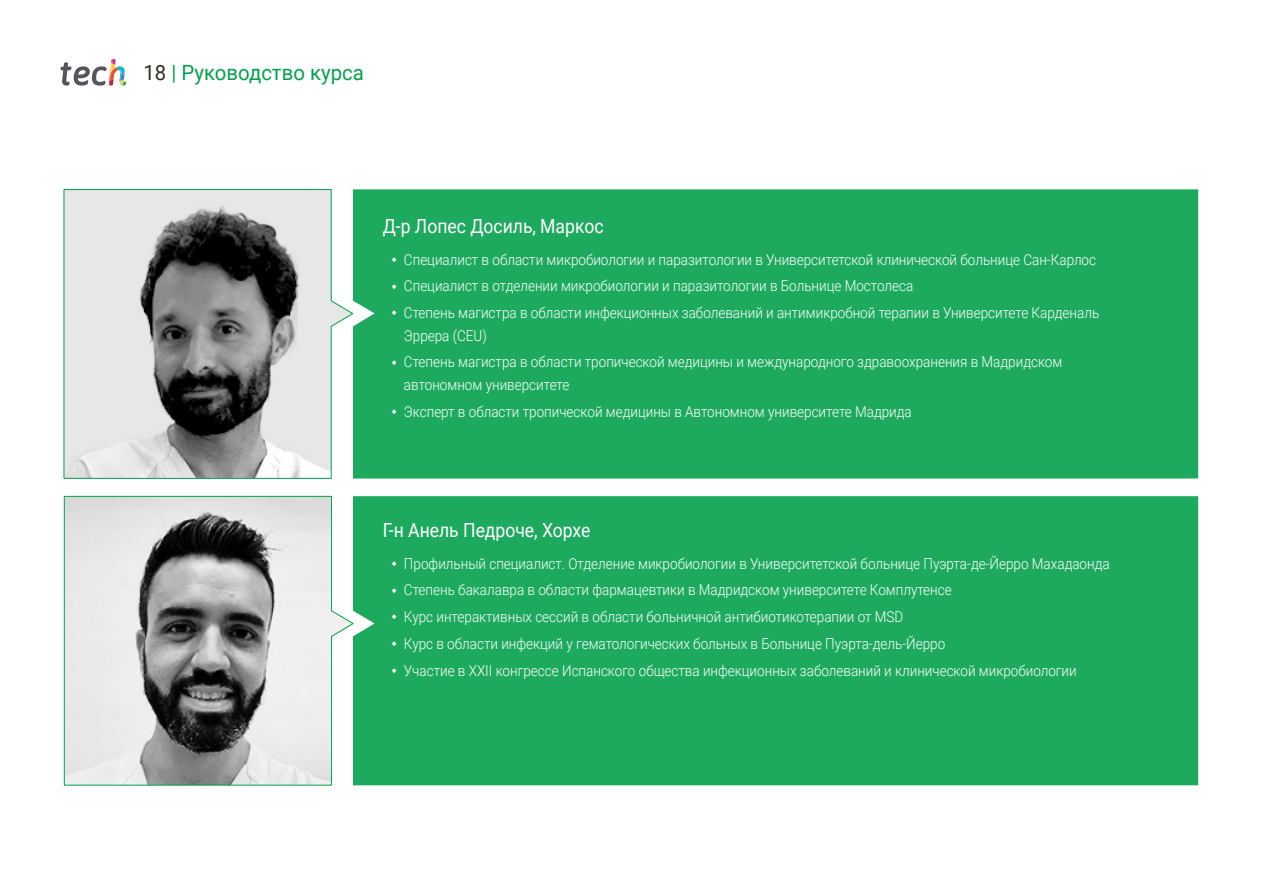
<style>
.page{position:relative;width:1263px;height:893px;background:#fff}
.page>*{position:absolute;margin:0;border:0;box-sizing:border-box;transform-origin:0 0}
.t1{font:21px "Roboto";color:#04a14d}
.t2{font:19.5px "Roboto";color:#fff;scale:.9 1}
.t3{font:300 15px/26.7px "Roboto";color:#fff;scale:.9 1}
.s1{color:#312e20}
</style>
<div class="page">
<div style="left:354px;top:496px;width:844px;height:289px;background:#1daa5f"></div>
<div style="left:353px;top:189px;width:845px;height:289px;background:#1daa5f"></div>
<svg style="left:64px;top:189px;width:289px;height:290px;background:#b0b2b1"></svg>
<svg style="left:64px;top:496px;width:290px;height:289px"></svg>
<svg style="left:61px;top:59px;width:65px;height:27px"></svg>
<svg style="left:392px;top:257px;width:5px;height:5px"></svg>
<svg style="left:392px;top:284px;width:5px;height:5px"></svg>
<svg style="left:392px;top:310px;width:5px;height:5px"></svg>
<svg style="left:392px;top:360px;width:5px;height:5px"></svg>
<svg style="left:392px;top:409px;width:5px;height:5px"></svg>
<svg style="left:392px;top:561px;width:5px;height:5px"></svg>
<svg style="left:392px;top:588px;width:5px;height:5px"></svg>
<svg style="left:392px;top:615px;width:5px;height:5px"></svg>
<svg style="left:392px;top:641px;width:5px;height:5px"></svg>
<svg style="left:392px;top:668px;width:5px;height:5px"></svg>
<h1 class="t1" style="left:144px;top:57px;width:222px"><span class="s1">18</span> | Руководство курса</h1>
<h2 class="t2" style="left:383px;top:212px;width:247px">Д-р Лопес Досиль, Маркос</h2>
<p class="t3" style="left:404px;top:245px;width:774px">Специалист в области микробиологии и паразитологии в Университетской клинической больнице Сан-Карлос<br>Специалист в отделении микробиологии и паразитологии в Больнице Мостолеса<br>Степень магистра в области инфекционных заболеваний и антимикробной терапии в Университете Карденаль</p>
<p class="t3" style="left:404px;top:321px;width:733px">Эррера (CEU)<br>Степень магистра в области тропической медицины и международного здравоохранения в Мадридском</p>
<p class="t3" style="left:404px;top:371px;width:566px">автономном университете<br>Эксперт в области тропической медицины в Автономном университете Мадрида</p>
<h2 class="t2" style="left:383px;top:516px;width:232px">Г-н Анель Педроче, Хорхе</h2>
<p class="t3" style="left:404px;top:549px;width:786px">Профильный специалист. Отделение микробиологии в Университетской больнице Пуэрта-де-Йерро Махадаонда Степень бакалавра в области фармацевтики в Мадридском университете Комплутенсе<br>Курс интерактивных сессий в области больничной антибиотикотерапии от MSD<br>Курс в области инфекций у гематологических больных в Больнице Пуэрта-дель-Йерро<br>Участие в XXII конгрессе Испанского общества инфекционных заболеваний и клинической микробиологии</p>
</div>
